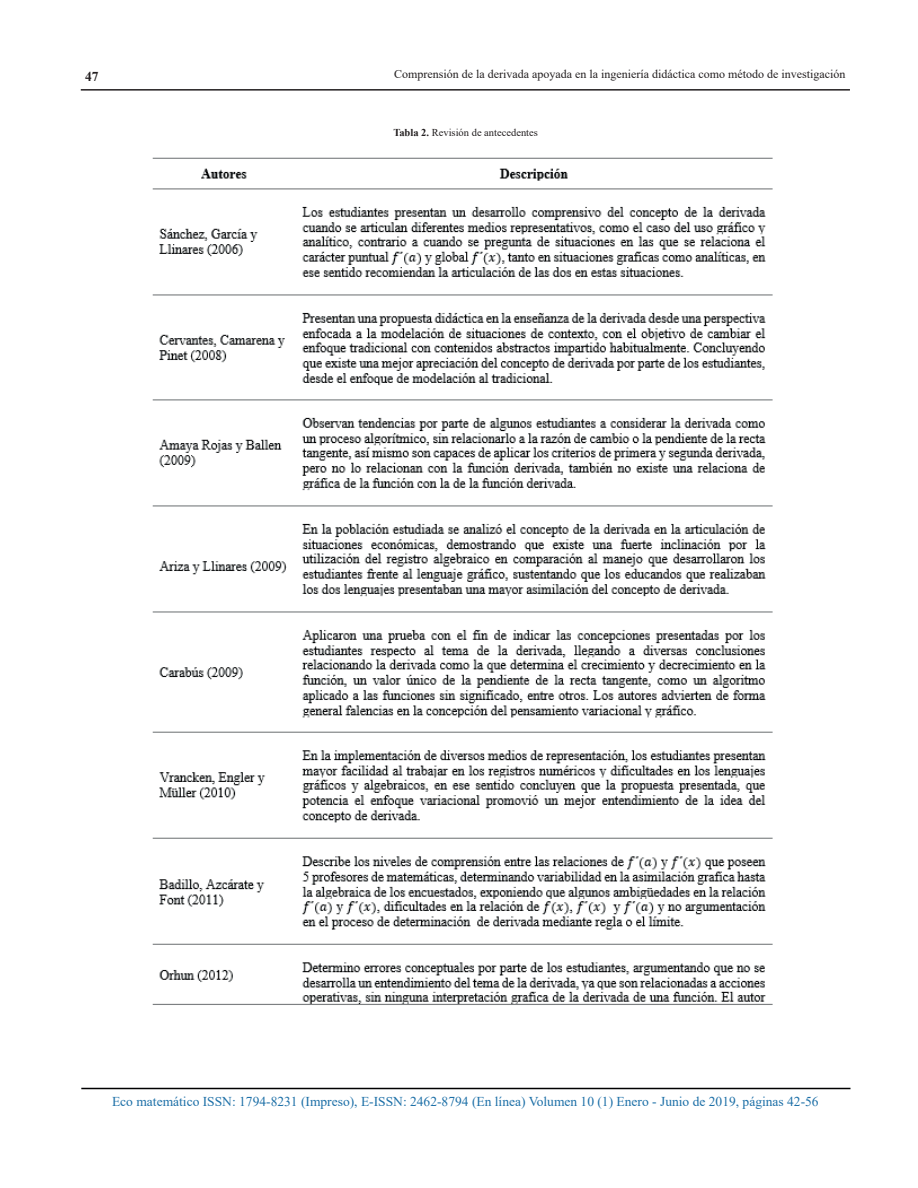
<style>
.page{position:relative;width:918px;height:1188px;background:#fff}
.page>*{position:absolute;margin:0;border:0;box-sizing:border-box;transform-origin:0 0}
.t1{font:13.5px "Times New Roman";color:#1c6fa7}
.t2{font:700 13.5px "Times New Roman";color:#231f20}
.t3{font:12px "Times New Roman";color:#231f20}
.t4{font:10.5px "Times New Roman";color:#231f20}
.s1{font-weight:700}
</style>
<div class="page">
<hr style="left:81px;top:1088px;width:769px;height:1px;background:#000001">
<hr style="left:81px;top:89px;width:769px;height:2px;background:#231f20">
<img style="left:152px;top:157px;width:621px;height:848px">
<p class="t2" style="left:85px;top:67px;width:15px">47</p>
<p class="t3" style="left:394px;top:66px;width:453px">Comprensión de la derivada apoyada en la ingeniería didáctica como método de investigación</p>
<p class="t4" style="left:393px;top:125px;width:146px"><span class="s1">Tabla 2.</span> Revisión de antecedentes</p>
<p class="t1" style="left:112px;top:1092px;width:708px">Eco matemático ISSN: 1794-8231 (Impreso), E-ISSN: 2462-8794 (En línea) Volumen 10 (1) Enero - Junio de 2019, páginas 42-56</p>
</div>
